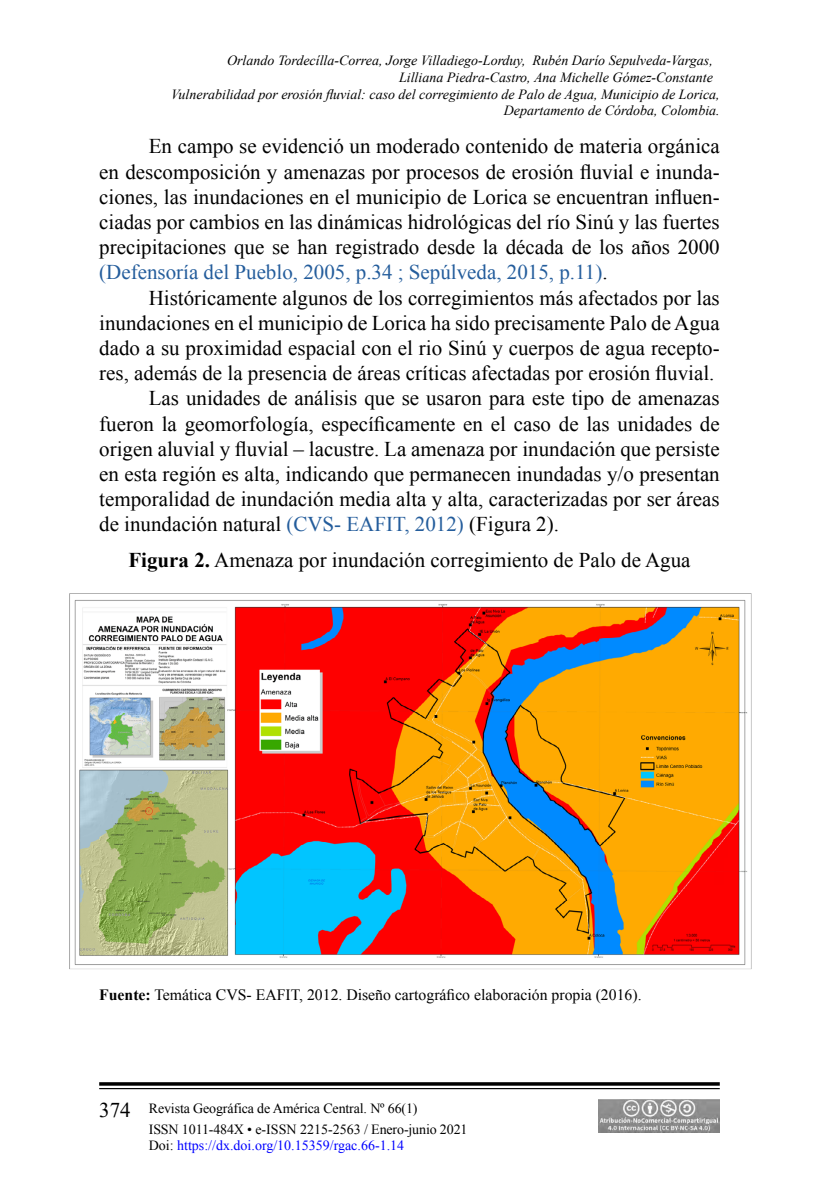
<style>
.page{position:relative;width:819px;height:1197px;background:#fff}
.page>*{position:absolute;margin:0;border:0;box-sizing:border-box;transform-origin:0 0}
.t1{font:21px/25.2px "Times New Roman";color:#000;text-align:justify}
.t2{font:15.75px "Times New Roman";color:#000}
.t3{font:italic 14px "Times New Roman";color:#000}
.t4{font:14px/21px "Times New Roman";letter-spacing:-.01em;color:#000}
.t5{font:14px "Times New Roman";color:#00f}
.s1{color:#245d9c}
.s2{font-weight:700}
.s3{font-size:21px}
.s4{color:#000}
</style>
<div class="page">
<svg style="left:99px;top:1082px;width:621px;height:4px;background:#1f1f1f"></svg>
<hr style="left:99px;top:1088px;width:621px;height:1px;background:#000">
<img style="left:599px;top:1099px;width:121px;height:34px">
<img style="left:69px;top:593px;width:683px;height:377px">
<p class="t3" style="left:227px;top:51px;width:487px">Orlando Tordecílla-Correa, Jorge Villadiego-Lorduy, Rubén Darío Sepulveda-Vargas,</p>
<p class="t3" style="left:399px;top:67px;width:315px">Lilliana Piedra-Castro, Ana Michelle Gómez-Constante</p>
<p class="t3" style="left:171px;top:84px;width:550px">Vulnerabilidad por erosión fluvial: caso del corregimiento de Palo de Agua, Municipio de Lorica,</p>
<p class="t3" style="left:504px;top:101px;width:218px">Departamento de Córdoba, Colombia.</p>
<p class="t1" style="left:99px;top:134px;width:622px;text-indent:50px">En campo se evidenció un moderado contenido de materia orgánica en descomposición y amenazas por procesos de erosión fluvial e inunda&shy;ciones, las inundaciones en el municipio de Lorica se encuentran influen&shy;ciadas por cambios en las dinámicas hidrológicas del río Sinú y las fuertes precipitaciones que se han registrado desde la década de los años 2000 <span class="s1">(Defensoría del Pueblo, 2005, p.34 ; Sepúlveda, 2015, p.11)</span>.</p>
<p class="t1" style="left:149px;top:285px;width:573px">Históricamente algunos de los corregimientos más afectados por las</p>
<p class="t1" style="left:99px;top:310px;width:622px">inundaciones en el municipio de Lorica ha sido precisamente Palo de Agua</p>
<p class="t1" style="left:99px;top:335px;width:622px">dado a su proximidad espacial con el rio Sinú y cuerpos de agua recepto-</p>
<p class="t1" style="left:99px;top:360px;width:617px">res, además de la presencia de áreas críticas afectadas por erosión fluvial.</p>
<p class="t1" style="left:149px;top:386px;width:572px">Las unidades de análisis que se usaron para este tipo de amenazas</p>
<p class="t1" style="left:99px;top:411px;width:622px">fueron la geomorfología, específicamente en el caso de las unidades de</p>
<p class="t1" style="left:99px;top:436px;width:622px">origen aluvial y fluvial – lacustre. La amenaza por inundación que persiste</p>
<p class="t1" style="left:99px;top:461px;width:622px">en esta región es alta, indicando que permanecen inundadas y/o presentan</p>
<p class="t1" style="left:99px;top:486px;width:622px">temporalidad de inundación media alta y alta, caracterizadas por ser áreas</p>
<p class="t1" style="left:99px;top:512px;width:461px">de inundación natural <span class="s1">(CVS- EAFIT, 2012)</span> (Figura 2).</p>
<p class="t1" style="left:128px;top:547px;width:564px"><span class="s2">Figura 2.</span> Amenaza por inundación corregimiento de Palo de Agua</p>
<p class="t2" style="left:99px;top:985px;width:544px"><span class="s2">Fuente:</span> Temática CVS- EAFIT, 2012. Diseño cartográfico elaboración propia (2016).</p>
<p class="t4" style="left:149px;top:1097px;width:320px;text-indent:-50px"><span class="s3">374</span> Revista Geográfica de América Central. Nº 66(1)<br>ISSN 1011-484X • e-ISSN 2215-2563 / Enero-junio 2021</p>
<p class="t5" style="left:149px;top:1136px;width:257px"><span class="s4">Doi:</span> https://dx.doi.org/10.15359/rgac.66-1.14</p>
</div>
